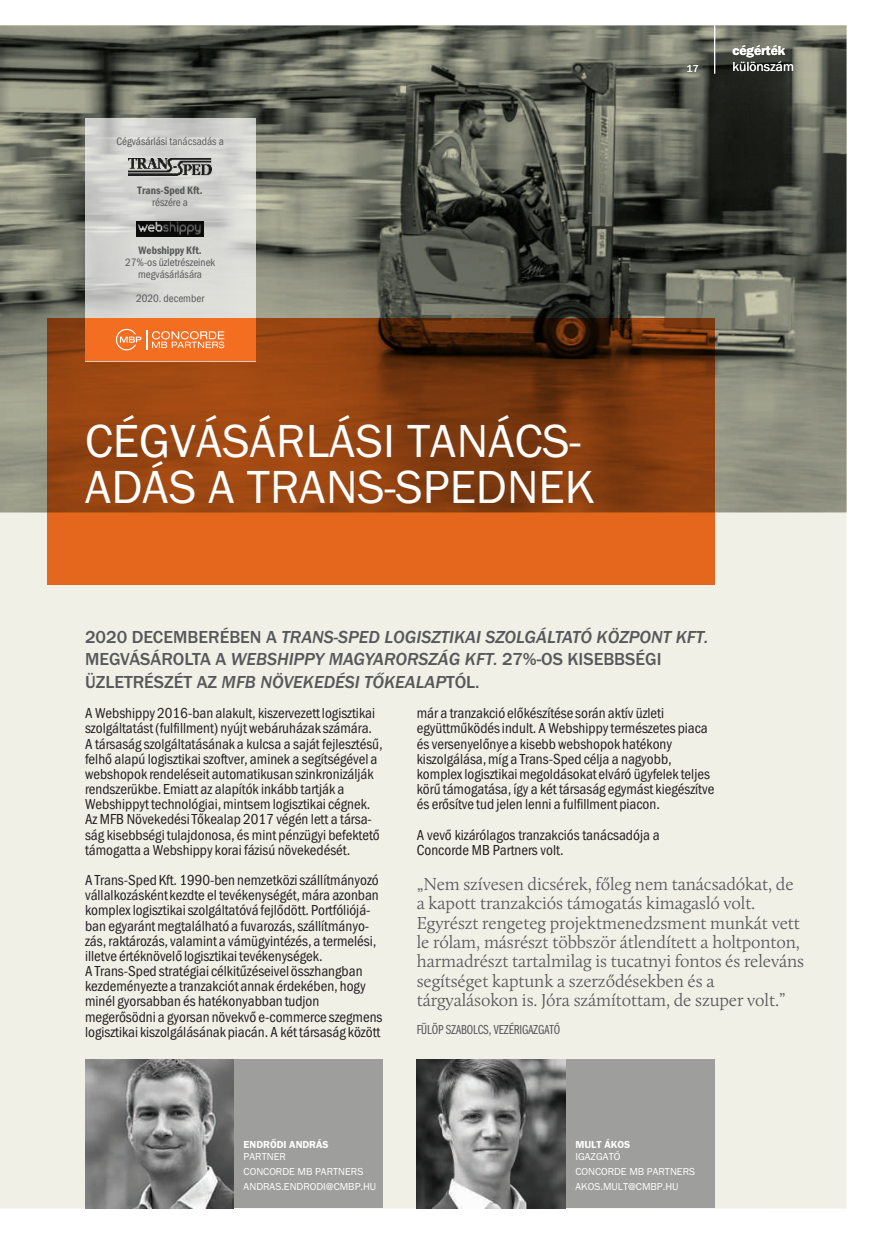
<style>
.page{position:relative;width:872px;height:1234px;background:#fff}
.page>*{position:absolute;margin:0;border:0;box-sizing:border-box;transform-origin:0 0}
.t1{font:48px/46.5px "Franklin Got Itc TEE Book";color:#fff}
.t2{font:300 18px/19.5px "Calluna";letter-spacing:-.005em;color:#57585a}
.t3{font:italic 500 18px/22.5px "Franklin Got Itc TEE";color:#57585a}
.t4{font:15px/15.1px "Franklin Got Itc TEE Book Condensed";color:#231f20}
.t5{font:13.5px "Franklin Got Itc TEE Book Compressed";letter-spacing:-.005em;color:#57585a}
.t6{font:13.5px "Franklin Got Itc TEE Book";color:#fff}
.t7{font:13.5px "Franklin Got Itc TEE Demi";color:#fff}
.t8{font:11.1px/12px "Franklin Got Itc TEE Book Condensed";color:#57585a;text-align:center}
.t9{font:11.1px "Franklin Gothic Itc TEE Demi Condensed";color:#57585a}
.t10{font:10.5px/15.1px "Franklin Got Itc TEE Book";color:#fff}
.t11{font:10.5px "Franklin Got Itc TEE Demi";color:#fff}
.s1{font-style:normal}
</style>
<div class="page">
<div style="left:0;top:25px;width:846px;height:1183px;background:#f0f0e6"></div>
<img style="left:1px;top:25px;width:845px;height:487px">
<img style="left:85px;top:1059px;width:149px;height:149px">
<div style="left:234px;top:1059px;width:149px;height:149px;background:#9e9f9c"></div>
<svg style="left:48px;top:318px;width:666px;height:267px"></svg>
<div style="left:85px;top:118px;width:170px;height:243px;background:#fff;opacity:.7"></div>
<div style="left:85px;top:318px;width:170px;height:43px;background:#f36e21"></div>
<svg style="left:116px;top:329px;width:108px;height:21px"></svg>
<hr style="left:714px;top:25px;width:1px;height:49px;background:#fff">
<img style="left:128px;top:158px;width:84px;height:17px">
<img style="left:137px;top:221px;width:67px;height:15px">
<img style="left:417px;top:1059px;width:149px;height:149px">
<div style="left:566px;top:1059px;width:148px;height:149px;background:#9e9f9c"></div>
<p class="t8" style="left:116px;top:136px;width:109px">Cégvásárlási tanácsadás a</p>
<p class="t9" style="left:138px;top:186px;width:66px">Trans-Sped Kft.</p>
<p class="t8" style="left:152px;top:197px;width:37px">részére a</p>
<p class="t9" style="left:139px;top:246px;width:65px">Webshippy Kft.</p>
<p class="t8" style="left:125px;top:258px;width:92px">27%-os üzletrészeinek megvásárlására</p>
<p class="t8" style="left:136px;top:294px;width:70px">2020. december</p>
<h1 class="t1" style="left:85px;top:422px;width:511px">CÉGVÁSÁRLÁSI TANÁCS-<br>ADÁS A TRANS-SPEDNEK</h1>
<p class="t10" style="left:686px;top:62px;width:14px">17</p>
<p class="t7" style="left:732px;top:46px;width:54px">cégérték</p>
<p class="t6" style="left:732px;top:62px;width:63px">különszám</p>
<p class="t3" style="left:85px;top:626px;width:625px"><span class="s1">2020 DECEMBERÉBEN A</span> TRANS-SPED LOGISZTIKAI SZOLGÁLTATÓ KÖZPONT KFT.<br><span class="s1">MEGVÁSÁROLTA A</span> WEBSHIPPY MAGYARORSZÁG KFT. <span class="s1">27%-OS KISEBBSÉGI<br>ÜZLETRÉSZÉT AZ</span> MFB NÖVEKEDÉSI TÕKEALAP<span class="s1">TÓL.</span></p>
<p class="t4" style="left:85px;top:707px;width:291px">A Webshippy 2016-ban alakult, kiszervezett logisztikai szolgáltatást (fulfillment) nyújt webáruházak számára.</p>
<p class="t4" style="left:85px;top:737px;width:299px">A társaság szolgáltatásának a kulcsa a saját fejlesztésű, felhő alapú logisztikai szoftver, aminek a segítségével a webshopok rendeléseit automatikusan szinkronizálják rendszerükbe. Emiatt az alapítók inkább tartják a Webshippyt technológiai, mintsem logisztikai cégnek.<br>Az MFB Növekedési Tőkealap 2017 végén lett a társa&shy;ság kisebbségi tulajdonosa, és mint pénzügyi befektető támogatta a Webshippy korai fázisú növekedését.</p>
<p class="t4" style="left:417px;top:707px;width:299px">már a tranzakció előkészítése során aktív üzleti együttműködés indult. A Webshippy természetes piaca és versenyelőnye a kisebb webshopok hatékony kiszolgálása, míg a Trans-Sped célja a nagyobb, komplex logisztikai megoldásokat elváró ügyfelek teljes körű támogatása, így a két társaság egymást kiegészítve és erősítve tud jelen lenni a fulfillment piacon.</p>
<p class="t4" style="left:417px;top:828px;width:244px">A vevő kizárólagos tranzakciós tanácsadója a<br>Concorde MB Partners volt.</p>
<p class="t4" style="left:85px;top:873px;width:299px">A Trans-Sped Kft. 1990-ben nemzetközi szállítmányozó vállalkozásként kezdte el tevékenységét, mára azonban komplex logisztikai szolgáltatóvá fejlődött. Portfóliójá&shy;ban egyaránt megtalálható a fuvarozás, szállítmányo&shy;zás, raktározás, valamint a vámügyintézés, a termelési, illetve értéknövelő logisztikai tevékenységek.<br>A Trans-Sped stratégiai célkitűzéseivel összhangban kezdeményezte a tranzakciót annak érdekében, hogy minél gyorsabban és hatékonyabban tudjon megerősödni a gyorsan növekvő e-commerce szegmens logisztikai kiszolgálásának piacán. A két társaság között</p>
<p class="t2" style="left:417px;top:875px;width:389px">„Nem szívesen dicsérek, főleg nem tanácsadókat, de a kapott tranzakciós támogatás kimagasló volt.<br>Egyrészt rengeteg projektmenedzsment munkát vett le rólam, másrészt többször átlendített a holtponton, harmadrészt tartalmilag is tucatnyi fontos és releváns segítséget kaptunk a szerződésekben és a tárgyalásokon is. Jóra számítottam, de szuper volt.”</p>
<p class="t5" style="left:417px;top:1024px;width:145px">FÜLÖP SZABOLCS, VEZÉRIGAZGATÓ</p>
<p class="t11" style="left:244px;top:1140px;width:87px">ENDRŐDI ANDRÁS</p>
<p class="t10" style="left:244px;top:1179px;width:134px">ANDRAS.ENDRODI@CMBP.HU</p>
<p class="t10" style="left:244px;top:1149px;width:121px">PARTNER<br>CONCORDE MB PARTNERS</p>
<p class="t11" style="left:575px;top:1140px;width:56px">MULT ÁKOS</p>
<p class="t10" style="left:575px;top:1164px;width:121px">CONCORDE MB PARTNERS</p>
<p class="t10" style="left:575px;top:1149px;width:46px">IGAZGATÓ</p>
<p class="t10" style="left:575px;top:1179px;width:105px">AKOS.MULT@CMBP.HU</p>
</div>
